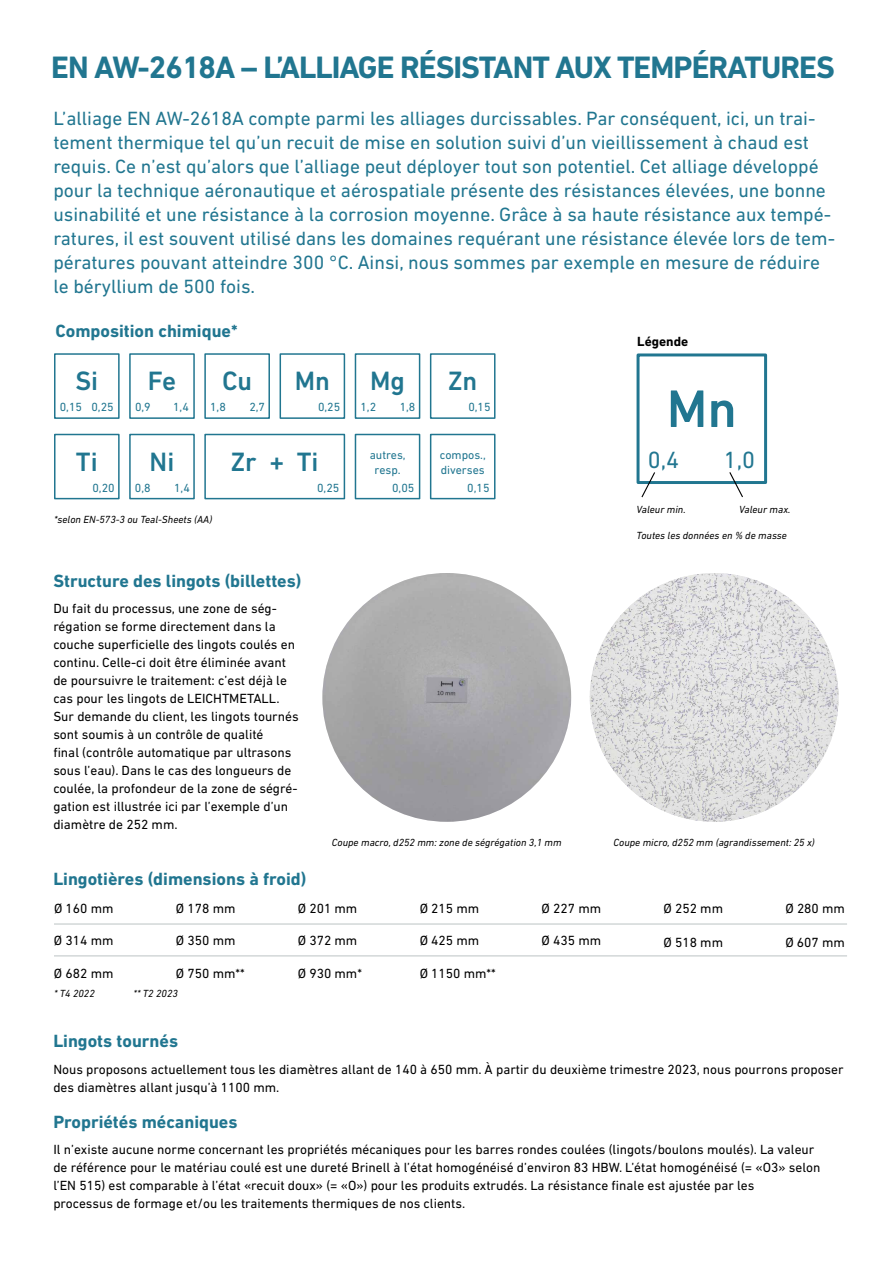
<style>
.page{position:relative;width:893px;height:1263px;background:#fff}
.page>*{position:absolute;margin:0;border:0;box-sizing:border-box;transform-origin:0 0}
.t1{font:500 53.7px "DIN Next LT Pro";color:#217690}
.t2{font:700 31.5px "DIN Next LT Pro";letter-spacing:-.03em;color:#217690}
.t3{font:500 27px "DIN Next LT Pro";color:#217690}
.t4{font:23.85px "DIN Next LT Pro";color:#217690}
.t5{font:19.5px/24px "DIN Next LT Pro";color:#217690}
.t6{font:700 18px "DIN Next LT Pro";color:#217690}
.t7{font:13.5px/18px "DIN Next LT Pro";color:#000}
.t8{font:700 13.5px "DIN Next LT Pro";color:#000}
.t9{font:12px/14.4px "DIN Next LT Pro";color:#217690;text-align:center}
.t10{font:italic 10.5px "DIN Next LT Pro";color:#000}
</style>
<div class="page">
<div style="left:637px;top:353px;width:130px;height:131px;border:3px solid #217690"></div>
<div style="left:54px;top:353px;width:66px;height:66px;border:2px solid #217690"></div>
<div style="left:355px;top:434px;width:65px;height:65px;border:2px solid #217690"></div>
<div style="left:430px;top:434px;width:65px;height:65px;border:2px solid #217690"></div>
<div style="left:54px;top:434px;width:66px;height:65px;border:2px solid #217690"></div>
<div style="left:204px;top:434px;width:141px;height:65px;border:2px solid #217690"></div>
<div style="left:204px;top:353px;width:66px;height:66px;border:2px solid #217690"></div>
<div style="left:280px;top:353px;width:65px;height:66px;border:2px solid #217690"></div>
<div style="left:355px;top:353px;width:65px;height:66px;border:2px solid #217690"></div>
<div style="left:430px;top:353px;width:65px;height:66px;border:2px solid #217690"></div>
<div style="left:129px;top:434px;width:66px;height:65px;border:2px solid #217690"></div>
<svg style="left:728px;top:472px;width:16px;height:26px"></svg>
<svg style="left:640px;top:471px;width:16px;height:27px"></svg>
<img style="left:322px;top:573px;width:249px;height:249px;border-radius:124px">
<img style="left:590px;top:573px;width:248px;height:249px;border-radius:124px">
<hr style="left:54px;top:924px;width:793px;height:1px;background:#bcc3c4">
<hr style="left:54px;top:955px;width:793px;height:1px;background:#bcc3c4">
<div style="left:129px;top:353px;width:66px;height:66px;border:2px solid #217690"></div>
<h2 class="t2" style="left:51px;top:49px;width:785px">EN AW-2618A – L’ALLIAGE RÉSISTANT AUX TEMPÉRATURES</h2>
<p class="t5" style="left:53px;top:106px;width:783px">L’alliage EN AW-2618A compte parmi les alliages durcissables. Par conséquent, ici, un trai&shy;tement thermique tel qu’un recuit de mise en solution suivi d’un vieillissement à chaud est requis. Ce n’est qu’alors que l’alliage peut déployer tout son potentiel. Cet alliage développé pour la technique aéronautique et aérospatiale présente des résistances élevées, une bonne usinabilité et une résistance à la corrosion moyenne. Grâce à sa haute résistance aux tempé&shy;ratures, il est souvent utilisé dans les domaines requérant une résistance élevée lors de tem&shy;pératures pouvant atteindre 300 °C. Ainsi, nous sommes par exemple en mesure de réduire le béryllium de 500 fois.</p>
<h3 class="t6" style="left:55px;top:320px;width:184px">Composition chimique*</h3>
<h3 class="t3" style="left:75px;top:365px;width:24px">Si</h3>
<p class="t9" style="left:60px;top:400px;width:55px">0,15 0,25</p>
<h3 class="t3" style="left:148px;top:365px;width:30px">Fe</h3>
<p class="t9" style="left:135px;top:400px;width:17px">0,9</p>
<p class="t9" style="left:173px;top:400px;width:17px">1,4</p>
<h3 class="t3" style="left:222px;top:365px;width:32px">Cu</h3>
<p class="t9" style="left:210px;top:400px;width:17px">1,8</p>
<p class="t9" style="left:249px;top:400px;width:17px">2,7</p>
<h3 class="t3" style="left:295px;top:365px;width:37px">Mn</h3>
<p class="t9" style="left:318px;top:400px;width:24px">0,25</p>
<h3 class="t3" style="left:76px;top:446px;width:23px">Ti</h3>
<p class="t9" style="left:92px;top:480px;width:24px">0,20</p>
<h3 class="t3" style="left:150px;top:446px;width:26px">Ni</h3>
<p class="t9" style="left:135px;top:480px;width:17px">0,8</p>
<p class="t9" style="left:174px;top:480px;width:17px">1,4</p>
<h3 class="t3" style="left:231px;top:446px;width:89px">Zr + Ti</h3>
<p class="t9" style="left:317px;top:480px;width:24px">0,25</p>
<p class="t10" style="left:54px;top:514px;width:160px">*selon EN-573-3 ou Teal-Sheets (AA)</p>
<h3 class="t6" style="left:53px;top:570px;width:250px">Structure des lingots (billettes)</h3>
<p class="t7" style="left:53px;top:599px;width:247px">Du fait du processus, une zone de ség&shy;régation se forme directement dans la couche superficielle des lingots coulés en continu. Celle-ci doit être éliminée avant de poursuivre le traitement: c’est déjà le cas pour les lingots de LEICHTMETALL.<br>Sur demande du client, les lingots tournés sont soumis à un contrôle de qualité<br>final (contrôle automatique par ultrasons sous l’eau). Dans le cas des longueurs de coulée, la profondeur de la zone de ségré&shy;gation est illustrée ici par l’exemple d’un diamètre de 252 mm.</p>
<h3 class="t3" style="left:370px;top:365px;width:36px">Mg</h3>
<p class="t9" style="left:360px;top:400px;width:17px">1,2</p>
<p class="t9" style="left:400px;top:400px;width:17px">1,8</p>
<p class="t9" style="left:370px;top:448px;width:37px">autres, resp.</p>
<p class="t9" style="left:392px;top:480px;width:24px">0,05</p>
<h3 class="t3" style="left:448px;top:365px;width:31px">Zn</h3>
<p class="t9" style="left:468px;top:400px;width:24px">0,15</p>
<p class="t9" style="left:440px;top:448px;width:47px;text-align:left">compos., diverses</p>
<p class="t9" style="left:467px;top:480px;width:24px">0,15</p>
<h3 class="t6" style="left:53px;top:868px;width:255px">Lingotières (dimensions à froid)</h3>
<p class="t10" style="left:332px;top:836px;width:231px">Coupe macro, d252 mm: zone de ségrégation 3,1 mm</p>
<p class="t8" style="left:637px;top:334px;width:53px">Légende</p>
<h1 class="t1" style="left:667px;top:378px;width:72px">Mn</h1>
<h3 class="t4" style="left:648px;top:447px;width:33px">0,4</h3>
<h3 class="t4" style="left:724px;top:447px;width:33px">1,0</h3>
<p class="t10" style="left:637px;top:503px;width:51px">Valeur min.</p>
<p class="t10" style="left:637px;top:530px;width:152px">Toutes les données en % de masse</p>
<p class="t10" style="left:739px;top:503px;width:53px">Valeur max.</p>
<p class="t10" style="left:613px;top:836px;width:203px">Coupe micro, d252 mm (agrandissement: 25 x)</p>
<p class="t7" style="left:54px;top:899px;width:61px">Ø 160 mm</p>
<p class="t7" style="left:785px;top:899px;width:61px">Ø 280 mm</p>
<p class="t7" style="left:663px;top:933px;width:61px">Ø 518 mm</p>
<p class="t7" style="left:176px;top:899px;width:61px">Ø 178 mm</p>
<p class="t7" style="left:298px;top:899px;width:61px">Ø 201 mm</p>
<p class="t7" style="left:420px;top:899px;width:61px">Ø 215 mm</p>
<p class="t7" style="left:542px;top:899px;width:61px">Ø 227 mm</p>
<p class="t7" style="left:663px;top:899px;width:61px">Ø 252 mm</p>
<p class="t7" style="left:54px;top:931px;width:61px">Ø 314 mm</p>
<p class="t7" style="left:785px;top:933px;width:61px">Ø 607 mm</p>
<p class="t7" style="left:54px;top:964px;width:61px">Ø 682 mm</p>
<p class="t7" style="left:176px;top:931px;width:61px">Ø 350 mm</p>
<p class="t7" style="left:176px;top:964px;width:70px">Ø 750 mm**</p>
<p class="t7" style="left:298px;top:931px;width:61px">Ø 372 mm</p>
<p class="t7" style="left:298px;top:964px;width:66px">Ø 930 mm*</p>
<p class="t7" style="left:420px;top:931px;width:61px">Ø 425 mm</p>
<p class="t7" style="left:420px;top:964px;width:78px">Ø 1150 mm**</p>
<p class="t7" style="left:542px;top:931px;width:61px">Ø 435 mm</p>
<p class="t10" style="left:54px;top:987px;width:42px">* T4 2022</p>
<p class="t10" style="left:134px;top:987px;width:46px">** T2 2023</p>
<h3 class="t6" style="left:53px;top:1030px;width:126px">Lingots tournés</h3>
<p class="t7" style="left:53px;top:1060px;width:792px">Nous proposons actuellement tous les diamètres allant de 140 à 650 mm. À partir du deuxième trimestre 2023, nous pourrons proposer des diamètres allant jusqu’à 1100 mm.</p>
<h3 class="t6" style="left:53px;top:1111px;width:186px">Propriétés mécaniques</h3>
<p class="t7" style="left:53px;top:1140px;width:768px">Il n’existe aucune norme concernant les propriétés mécaniques pour les barres rondes coulées (lingots/boulons moulés). La valeur de référence pour le matériau coulé est une dureté Brinell à l’état homogénéisé d’environ 83 HBW. L’état homogénéisé (= «O3» selon l’EN 515) est comparable à l’état «recuit doux» (= «O») pour les produits extrudés. La résistance finale est ajustée par les<br>processus de formage et/ou les traitements thermiques de nos clients.</p>
</div>
